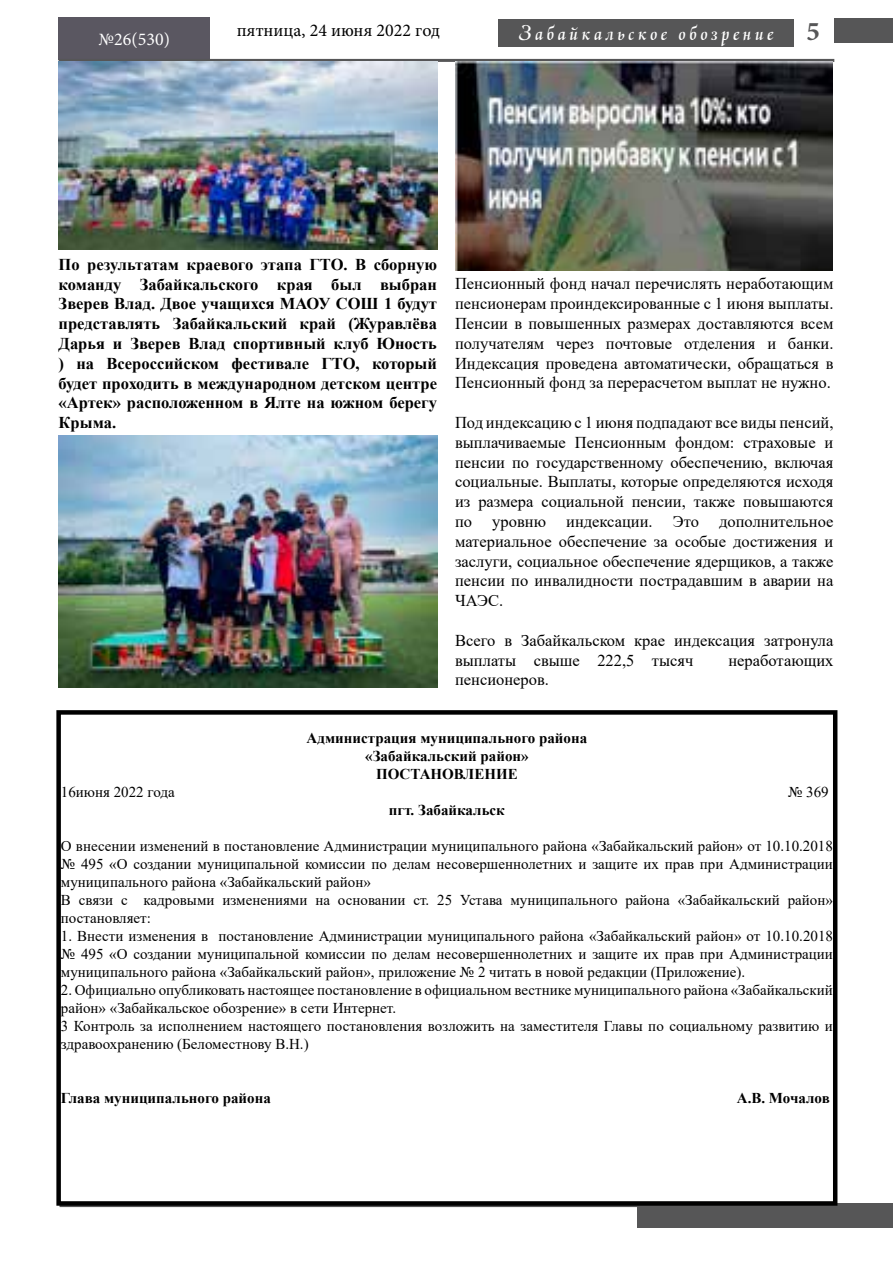
<style>
.page{position:relative;width:893px;height:1263px;background:#fff}
.page>*{position:absolute;margin:0;border:0;box-sizing:border-box;transform-origin:0 0}
.t1{font:21px "Asturiascript";letter-spacing:.18em;color:#fff}
.t2{font:18px "Minion Pro";color:#000}
.t3{font:18px "Minion Pro";color:#fff}
.t4{font:16.5px/19.8px "Times New Roman";color:#000;text-align:justify}
.t5{font:700 16.5px/19.8px "Times New Roman";color:#000;text-align:justify}
.t6{font:15px/18px "Times New Roman";color:#000}
.t7{font:700 15px/18px "Times New Roman";color:#000;text-align:center}
.s1{font-family:"Minion Pro";font-weight:700;font-size:27px;color:#565657}
</style>
<div class="page">
<div style="left:834px;top:18px;width:59px;height:24px;background:#565657"></div>
<div style="left:498px;top:19px;width:296px;height:28px;background:#565657"></div>
<div style="left:59px;top:17px;width:151px;height:43px;background:#5a5761"></div>
<div style="left:637px;top:1203px;width:256px;height:24px;background:#565657"></div>
<hr style="left:60px;top:1204px;width:775px;height:3px;background:#565657">
<hr style="left:59px;top:59px;width:775px;height:3px;background:#565657">
<img style="left:59px;top:435px;width:378px;height:253px">
<img style="left:59px;top:62px;width:378px;height:187px">
<img style="left:455px;top:62px;width:378px;height:209px">
<div style="left:56px;top:710px;width:781px;height:496px;border:4px solid #000"></div>
<p class="t3" style="left:99px;top:27px;width:73px">№26(530)</p>
<p class="t2" style="left:237px;top:18px;width:205px">пятница, 24 июня 2022 год</p>
<h1 class="t1" style="left:519px;top:21px;width:302px">Забайкальское обозрение <span class="s1">5</span></h1>
<p class="t5" style="left:59px;top:254px;width:380px">По результатам краевого этапа ГТО. В сборную команду Забайкальского края был выбран Зверев Влад. Двое учащихся МАОУ СОШ 1 будут представлять Забайкальский край (Журавлёва Дарья и Зверев Влад спортивный клуб Юность ) на Всероссийском фестивале ГТО, который будет проходить в международном детском центре «Артек» расположенном в Ялте на южном берегу Крыма.</p>
<p class="t4" style="left:455px;top:273px;width:380px">Пенсионный фонд начал перечислять неработающим пенсионерам проиндексированные с 1 июня выплаты.<br>Пенсии в повышенных размерах доставляются всем получателям через почтовые отделения и банки.<br>Индексация проведена автоматически, обращаться в Пенсионный фонд за перерасчетом выплат не нужно.</p>
<p class="t4" style="left:455px;top:412px;width:380px">Под индексацию с 1 июня подпадают все виды пенсий, выплачиваемые Пенсионным фондом: страховые и пенсии по государственному обеспечению, включая социальные. Выплаты, которые определяются исходя из размера социальной пенсии, также повышаются по уровню индексации. Это дополнительное материальное обеспечение за особые достижения и заслуги, социальное обеспечение ядерщиков, а также пенсии по инвалидности пострадавшим в аварии на ЧАЭС.</p>
<p class="t4" style="left:455px;top:630px;width:380px">Всего в Забайкальском крае индексация затронула выплаты свыше 222,5 тысяч</p>
<p class="t4" style="left:728px;top:650px;width:106px">неработающих</p>
<p class="t4" style="left:455px;top:669px;width:95px">пенсионеров.</p>
<p class="t7" style="left:307px;top:728px;width:282px">Администрация муниципального района «Забайкальский район»<br>ПОСТАНОВЛЕНИЕ</p>
<p class="t6" style="left:61px;top:782px;width:115px">16июня 2022 года</p>
<p class="t6" style="left:788px;top:782px;width:42px">№ 369</p>
<p class="t7" style="left:389px;top:800px;width:117px">пгт. Забайкальск</p>
<p class="t6" style="left:61px;top:836px;width:774px">О внесении изменений в постановление Администрации муниципального района «Забайкальский район» от 10.10.2018 № 495 «О создании муниципальной комиссии по делам несовершеннолетних и защите их прав при Администрации муниципального района «Забайкальский район»<br>В связи с кадровыми изменениями на основании ст. 25 Устава муниципального района «Забайкальский район» постановляет:</p>
<p class="t6" style="left:61px;top:926px;width:774px;text-align:justify">1. Внести изменения в постановление Администрации муниципального района «Забайкальский район» от 10.10.2018 № 495 «О создании муниципальной комиссии по делам несовершеннолетних и защите их прав при Администрации муниципального района «Забайкальский район», приложение № 2 читать в новой редакции (Приложение).</p>
<p class="t6" style="left:61px;top:980px;width:774px">2. Официально опубликовать настоящее постановление в официальном вестнике муниципального района «Забайкальский район» «Забайкальское обозрение» в сети Интернет.<br>3 Контроль за исполнением настоящего постановления возложить на заместителя Главы по социальному развитию и здравоохранению (Беломестнову В.Н.)</p>
<p class="t7" style="left:61px;top:1088px;width:211px">Глава муниципального района</p>
<p class="t7" style="left:737px;top:1088px;width:94px">А.В. Мочалов</p>
</div>
